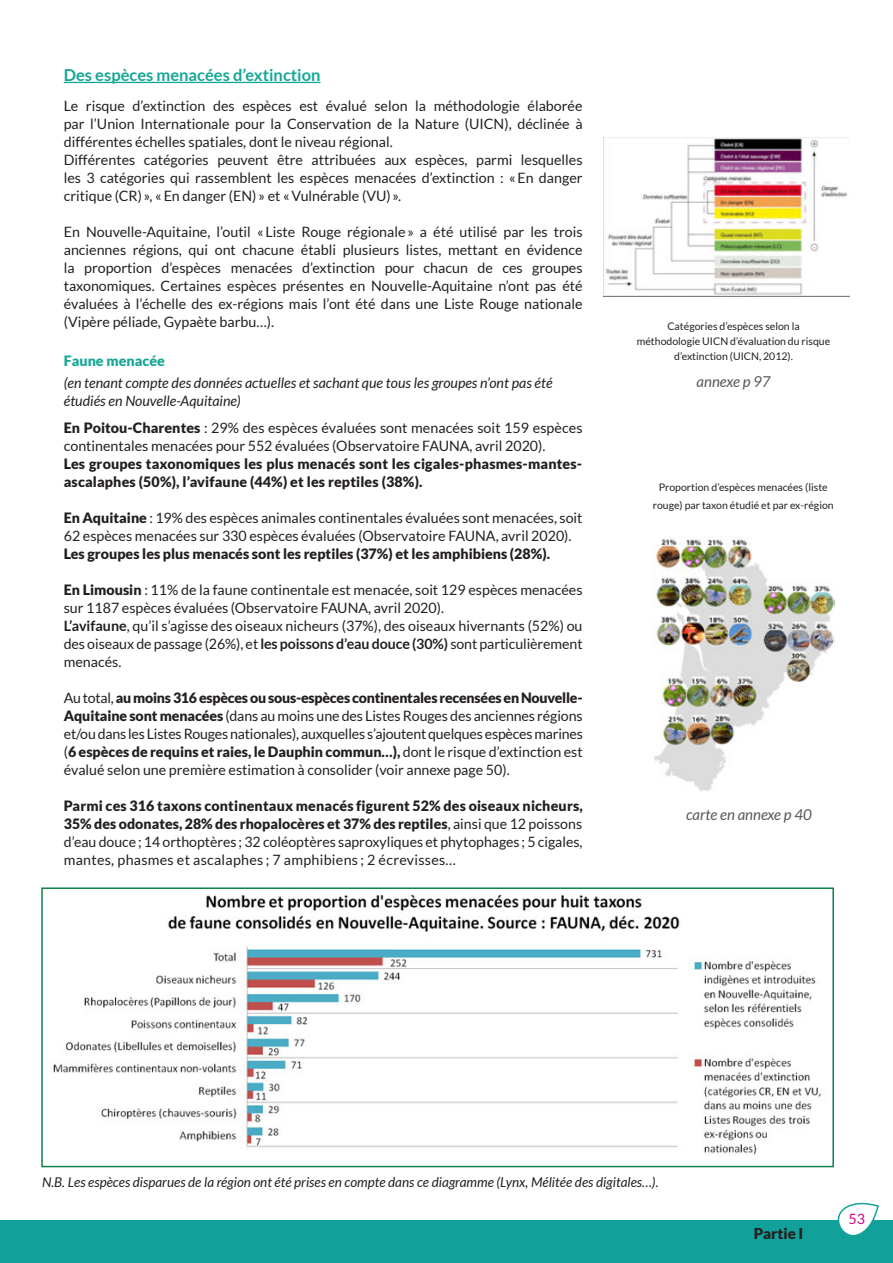
<style>
.page{position:relative;width:893px;height:1263px;background:#fff}
.page>*{position:absolute;margin:0;border:0;box-sizing:border-box;transform-origin:0 0}
.t1{font:700 16.5px "Lato";color:#15a796}
.t2{font:italic 15px "Lato";color:#57585a}
.t3{font:900 15px "Lato";color:#231f20}
.t4{font:14.25px/18px "Lato";color:#231f20}
.t5{font:900 14.25px/18px "Lato";letter-spacing:.01em;color:#231f20}
.t6{font:italic 14.25px/18px "Lato";color:#231f20}
.t7{font:900 14.25px "Lato";color:#15a796}
.t8{font:14.25px "Lato";color:#d6017f}
.t9{font:italic 13.5px "Lato";color:#231f20}
.t10{font:10.5px/15px "Lato";color:#231f20;text-align:center}
.s1{font-weight:900}
.s2{font-weight:700}
</style>
<div class="page">
<div style="left:0;top:1220px;width:893px;height:43px;background:#12a19a"></div>
<svg style="left:837px;top:1202px;width:42px;height:33px"></svg>
<hr style="left:64px;top:82px;width:257px;height:1px;background:#15a796">
<img style="left:603px;top:138px;width:247px;height:158px">
<img style="left:53px;top:894px;width:769px;height:261px">
<div style="left:41px;top:887px;width:793px;height:280px;border:2px solid #0f814a"></div>
<img style="left:653px;top:537px;width:181px;height:255px">
<p class="t1" style="left:64px;top:66px;width:258px">Des espèces menacées d’extinction</p>
<p class="t4" style="left:64px;top:97px;width:520px">Le risque d’extinction des espèces est évalué selon la méthodologie élaborée par l’Union Internationale pour la Conservation de la Nature (UICN), déclinée à différentes échelles spatiales, dont le niveau régional.<br>Différentes catégories peuvent être attribuées aux espèces, parmi lesquelles les 3 catégories qui rassemblent les espèces menacées d’extinction : «En danger critique (CR) », «En danger (EN) » et «Vulnérable (VU) ».</p>
<p class="t4" style="left:64px;top:223px;width:520px;text-align:justify">En Nouvelle-Aquitaine, l’outil «Liste Rouge régionale» a été utilisé par les trois anciennes régions, qui ont chacune établi plusieurs listes, mettant en évidence la proportion d’espèces menacées d’extinction pour chacun de ces groupes taxonomiques. Certaines espèces présentes en Nouvelle-Aquitaine n’ont pas été évaluées à l’échelle des ex-régions mais l’ont été dans une Liste Rouge nationale (Vipère péliade, Gypaète barbu…).</p>
<p class="t7" style="left:64px;top:353px;width:103px">Faune menacée</p>
<p class="t6" style="left:64px;top:375px;width:490px">(en tenant compte des données actuelles et sachant que tous les groupes n’ont pas été étudiés en Nouvelle-Aquitaine)</p>
<p class="t4" style="left:64px;top:419px;width:520px"><span class="s1">En Poitou-Charentes</span> : 29% des espèces évaluées sont menacées soit 159 espèces continentales menacées pour 552 évaluées (Observatoire FAUNA, avril 2020).</p>
<p class="t5" style="left:64px;top:454px;width:520px">Les groupes taxonomiques les plus menacés sont les cigales-phasmes-mantes&shy;ascalaphes (50%), l’avifaune (44%) et les reptiles (38%).</p>
<p class="t4" style="left:64px;top:509px;width:520px"><span class="s1">En Aquitaine</span> : 19% des espèces animales continentales évaluées sont menacées, soit<br>62 espèces menacées sur 330 espèces évaluées (Observatoire FAUNA, avril 2020).</p>
<p class="t5" style="left:64px;top:544px;width:488px">Les groupes les plus menacés sont les reptiles (37%) et les amphibiens (28%).</p>
<p class="t4" style="left:64px;top:581px;width:520px"><span class="s1">En Limousin</span> : 11% de la faune continentale est menacée, soit 129 espèces menacées sur 1187 espèces évaluées (Observatoire FAUNA, avril 2020).<br><span class="s2">L’avifaune</span>, qu’il s’agisse des oiseaux nicheurs (37%), des oiseaux hivernants (52%) ou des oiseaux de passage (26%), et <span class="s2">les poissons d’eau douce (30%)</span> sont particulièrement menacés.</p>
<p class="t4" style="left:64px;top:689px;width:521px;text-align:justify">Au total, <span class="s1">au moins 316 espèces ou sous-espèces continentales recensées en Nouvelle-Aquitaine sont menacées</span> (dans au moins une des Listes Rouges des anciennes régions et/ou dans les Listes Rouges nationales), auxquelles s’ajoutent quelques espèces marines (<span class="s1">6 espèces de requins et raies, le Dauphin commun…),</span> dont le risque d’extinction est évalué selon une première estimation à consolider (voir annexe page 50).</p>
<p class="t4" style="left:64px;top:797px;width:520px;text-align:justify"><span class="s1">Parmi ces 316 taxons continentaux menacés figurent 52% des oiseaux nicheurs, 35% des odonates, 28% des rhopalocères et 37% des reptiles</span>, ainsi que 12 poissons d’eau douce; 14 orthoptères ; 32 coléoptères saproxyliques et phytophages ; 5 cigales, mantes, phasmes et ascalaphes ; 7 amphibiens ; 2 écrevisses…</p>
<p class="t10" style="left:637px;top:319px;width:195px">Catégories d’espèces selon la méthodologie UICN d’évaluation du risque d’extinction (UICN, 2012).</p>
<p class="t2" style="left:696px;top:373px;width:76px">annexe p 97</p>
<p class="t10" style="left:653px;top:478px;width:182px;line-height:18px">Proportion d’espèces menacées (liste rouge) par taxon étudié et par ex-région</p>
<p class="t2" style="left:686px;top:806px;width:127px">carte en annexe p 40</p>
<p class="t9" style="left:42px;top:1174px;width:618px">N.B. Les espèces disparues de la région ont été prises en compte dans ce diagramme (Lynx, Mélitée des digitales…).</p>
<p class="t3" style="left:754px;top:1225px;width:51px">Partie I</p>
<p class="t8" style="left:849px;top:1211px;width:18px">53</p>
</div>
